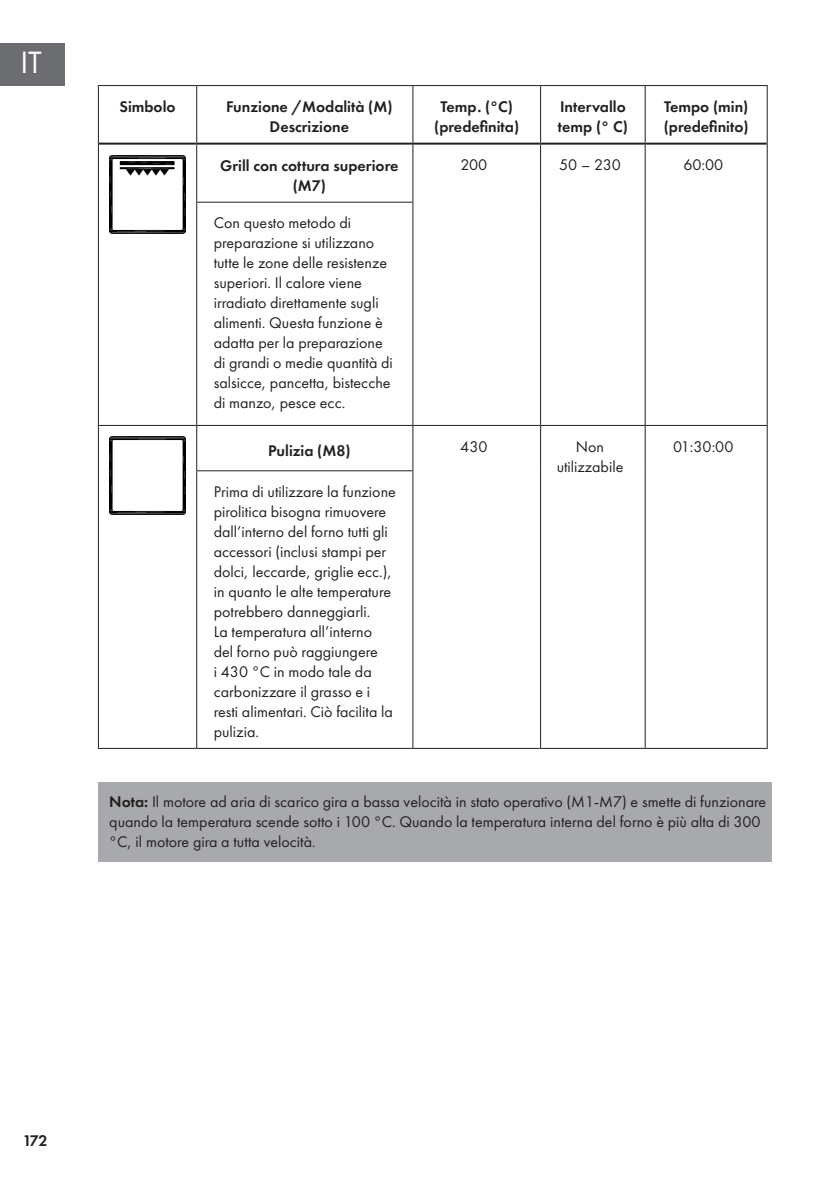
<style>
.page{position:relative;width:840px;height:1191px;background:#fff}
.page>*{position:absolute;margin:0;border:0;box-sizing:border-box;transform-origin:0 0}
.t1{font:32px "Futura PTW08";color:#fff}
.t2{font:16px/20px "Futura PTW08";color:#231f20}
.t3{font:600 16px/20px "Futura PTW08";color:#231f20;text-align:center}
.s1{font-weight:600}
</style>
<div class="page">
<div style="left:0;top:43px;width:65px;height:42px;background:#6c6d70"></div>
<div style="left:98px;top:782px;width:673px;height:80px;background:#a8a9ad"></div>
<hr style="left:98px;top:85px;width:99px;height:1px;background:#231f20">
<hr style="left:98px;top:86px;width:1px;height:58px;background:#231f20">
<hr style="left:197px;top:85px;width:215px;height:1px;background:#231f20">
<hr style="left:196px;top:86px;width:1px;height:57px;background:#231f20">
<hr style="left:412px;top:85px;width:128px;height:1px;background:#231f20">
<hr style="left:412px;top:86px;width:1px;height:57px;background:#231f20">
<hr style="left:540px;top:85px;width:104px;height:1px;background:#231f20">
<hr style="left:540px;top:86px;width:1px;height:57px;background:#231f20">
<hr style="left:644px;top:85px;width:123px;height:1px;background:#231f20">
<hr style="left:644px;top:86px;width:1px;height:57px;background:#231f20">
<hr style="left:766px;top:86px;width:1px;height:58px;background:#231f20">
<hr style="left:98px;top:144px;width:1px;height:58px;background:#231f20">
<hr style="left:196px;top:145px;width:1px;height:57px;background:#231f20">
<hr style="left:412px;top:145px;width:1px;height:57px;background:#231f20">
<hr style="left:540px;top:145px;width:1px;height:57px;background:#231f20">
<hr style="left:644px;top:145px;width:1px;height:57px;background:#231f20">
<hr style="left:766px;top:144px;width:1px;height:58px;background:#231f20">
<hr style="left:98px;top:202px;width:1px;height:223px;background:#231f20">
<hr style="left:196px;top:202px;width:217px;height:1px;background:#231f20">
<hr style="left:196px;top:203px;width:1px;height:222px;background:#231f20">
<hr style="left:412px;top:203px;width:1px;height:222px;background:#231f20">
<hr style="left:540px;top:202px;width:1px;height:223px;background:#231f20">
<hr style="left:644px;top:202px;width:1px;height:223px;background:#231f20">
<hr style="left:766px;top:202px;width:1px;height:223px;background:#231f20">
<hr style="left:98px;top:425px;width:99px;height:1px;background:#231f20">
<hr style="left:98px;top:426px;width:1px;height:45px;background:#231f20">
<hr style="left:197px;top:425px;width:215px;height:1px;background:#231f20">
<hr style="left:196px;top:426px;width:1px;height:44px;background:#231f20">
<hr style="left:412px;top:425px;width:128px;height:1px;background:#231f20">
<hr style="left:412px;top:426px;width:1px;height:44px;background:#231f20">
<hr style="left:540px;top:425px;width:104px;height:1px;background:#231f20">
<hr style="left:540px;top:426px;width:1px;height:45px;background:#231f20">
<hr style="left:644px;top:425px;width:123px;height:1px;background:#231f20">
<hr style="left:644px;top:426px;width:1px;height:45px;background:#231f20">
<hr style="left:766px;top:426px;width:1px;height:45px;background:#231f20">
<hr style="left:98px;top:471px;width:1px;height:277px;background:#231f20">
<hr style="left:196px;top:470px;width:217px;height:1px;background:#231f20">
<hr style="left:196px;top:471px;width:1px;height:277px;background:#231f20">
<hr style="left:412px;top:471px;width:1px;height:277px;background:#231f20">
<hr style="left:540px;top:471px;width:1px;height:277px;background:#231f20">
<hr style="left:644px;top:471px;width:1px;height:277px;background:#231f20">
<hr style="left:766px;top:471px;width:1px;height:277px;background:#231f20">
<hr style="left:98px;top:748px;width:99px;height:1px;background:#231f20">
<hr style="left:197px;top:748px;width:215px;height:1px;background:#231f20">
<hr style="left:412px;top:748px;width:128px;height:1px;background:#231f20">
<hr style="left:540px;top:748px;width:104px;height:1px;background:#231f20">
<hr style="left:644px;top:748px;width:123px;height:1px;background:#231f20">
<hr style="left:99px;top:143px;width:98px;height:2px;background:#231f20">
<hr style="left:197px;top:143px;width:215px;height:2px;background:#231f20">
<hr style="left:412px;top:143px;width:128px;height:2px;background:#231f20">
<hr style="left:540px;top:143px;width:104px;height:2px;background:#231f20">
<hr style="left:644px;top:143px;width:122px;height:2px;background:#231f20">
<img style="left:110px;top:155px;width:75px;height:78px">
<img style="left:110px;top:437px;width:75px;height:77px">
<h1 class="t1" style="left:20px;top:43px;width:23px">IT</h1>
<p class="t3" style="left:119px;top:97px;width:58px">Simbolo</p>
<p class="t3" style="left:226px;top:97px;width:168px">Funzione /Modalità (M)<br>Descrizione</p>
<p class="t3" style="left:434px;top:97px;width:86px">Temp. (°C) (predefinita)</p>
<p class="t3" style="left:557px;top:97px;width:71px;text-align:left">Intervallo temp (° C)</p>
<p class="t3" style="left:663px;top:97px;width:86px;text-align:left">Tempo (min) (predefinito)</p>
<p class="t3" style="left:220px;top:155px;width:180px">Grill con cottura superiore (M7)</p>
<p class="t2" style="left:460px;top:155px;width:28px">200</p>
<p class="t2" style="left:559px;top:155px;width:63px">50 – 230</p>
<p class="t2" style="left:683px;top:155px;width:41px">60:00</p>
<p class="t2" style="left:214px;top:213px;width:180px">Con questo metodo di preparazione si utilizzano tutte le zone delle resistenze superiori. Il calore viene irradiato direttamente sugli alimenti. Questa funzione è adatta per la preparazione di grandi o medie quantità di salsicce, pancetta, bistecche di manzo, pesce ecc.</p>
<p class="t3" style="left:268px;top:440px;width:84px">Pulizia (M8)</p>
<p class="t2" style="left:460px;top:436px;width:29px">430</p>
<p class="t2" style="left:556px;top:436px;width:68px;text-align:center">Non utilizzabile</p>
<p class="t2" style="left:672px;top:436px;width:62px">01:30:00</p>
<p class="t2" style="left:214px;top:481px;width:183px">Prima di utilizzare la funzione pirolitica bisogna rimuovere dall’interno del forno tutti gli accessori (inclusi stampi per dolci, leccarde, griglie ecc.), in quanto le alte temperature potrebbero danneggiarli.<br>La temperatura all’interno<br>del forno può raggiungere<br>i 430 °C in modo tale da carbonizzare il grasso e i resti alimentari. Ciò facilita la pulizia.</p>
<p class="t2" style="left:109px;top:791px;width:658px"><span class="s1">Nota:</span> Il motore ad aria di scarico gira a bassa velocità in stato operativo (M1-M7) e smette di funzionare quando la temperatura scende sotto i 100 °C. Quando la temperatura interna del forno è più alta di 300 °C, il motore gira a tutta velocità.</p>
<p class="t3" style="left:23px;top:1130px;width:26px">172</p>
</div>
